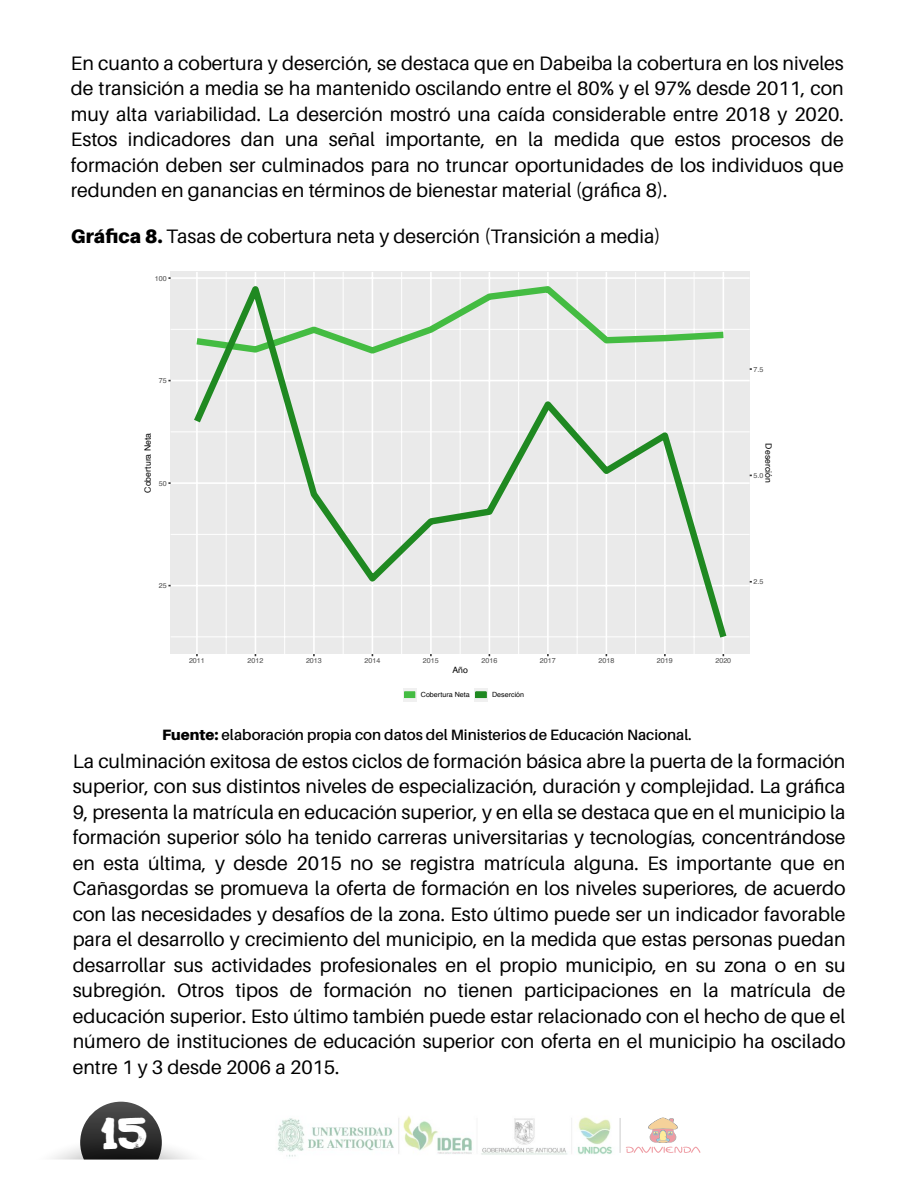
<style>
.page{position:relative;width:918px;height:1188px;background:#fff}
.page>*{position:absolute;margin:0;border:0;box-sizing:border-box;transform-origin:0 0}
.t1{font:44.85px "DK Plakkaat";color:#fff}
.t2{font:19.5px/25.5px "Aileron";color:#000;text-align:justify}
.t3{font:600 15px "Aileron";color:#000}
.t4{font:8.7px "Helvetica";color:#000}
.t5{font:7.2px "Helvetica";color:#4d4d4d}
.t6{font:7.2px "Helvetica";color:#000}
.s1{font-weight:900}
</style>
<div class="page">
<img style="left:278px;top:1116px;width:342px;height:41px">
<svg style="left:626px;top:1118px;width:74px;height:35px"></svg>
<hr style="left:620px;top:1118px;width:1px;height:35px;background:#808080">
<svg style="left:52px;top:1102px;width:139px;height:58px"></svg>
<div style="left:171px;top:272px;width:579px;height:382px;background:#eaeaea"></div>
<hr style="left:694px;top:272px;width:1px;height:382px;background:#fff">
<hr style="left:635px;top:272px;width:1px;height:382px;background:#fff">
<hr style="left:577px;top:272px;width:1px;height:382px;background:#fff">
<hr style="left:518px;top:272px;width:1px;height:382px;background:#fff">
<hr style="left:460px;top:272px;width:1px;height:382px;background:#fff">
<hr style="left:401px;top:272px;width:1px;height:382px;background:#fff">
<hr style="left:343px;top:272px;width:1px;height:382px;background:#fff">
<hr style="left:284px;top:272px;width:1px;height:382px;background:#fff">
<hr style="left:226px;top:272px;width:1px;height:382px;background:#fff">
<hr style="left:171px;top:329px;width:579px;height:1px;background:#fff">
<hr style="left:171px;top:431px;width:579px;height:1px;background:#fff">
<hr style="left:171px;top:534px;width:579px;height:1px;background:#fff">
<hr style="left:171px;top:636px;width:579px;height:1px;background:#fff">
<hr style="left:723px;top:272px;width:1px;height:382px;background:#fff">
<hr style="left:664px;top:272px;width:2px;height:382px;background:#fff">
<hr style="left:606px;top:272px;width:1px;height:382px;background:#fff">
<hr style="left:547px;top:272px;width:2px;height:382px;background:#fff">
<hr style="left:489px;top:272px;width:1px;height:382px;background:#fff">
<hr style="left:430px;top:272px;width:2px;height:382px;background:#fff">
<hr style="left:372px;top:272px;width:1px;height:382px;background:#fff">
<hr style="left:313px;top:272px;width:2px;height:382px;background:#fff">
<hr style="left:255px;top:272px;width:1px;height:382px;background:#fff">
<hr style="left:196px;top:272px;width:2px;height:382px;background:#fff">
<hr style="left:171px;top:277px;width:579px;height:2px;background:#fff">
<hr style="left:171px;top:380px;width:579px;height:1px;background:#fff">
<hr style="left:171px;top:482px;width:579px;height:2px;background:#fff">
<hr style="left:171px;top:585px;width:579px;height:1px;background:#fff">
<svg style="left:188px;top:271px;width:543px;height:367px"></svg>
<svg style="left:403px;top:688px;width:14px;height:14px"></svg>
<div style="left:404px;top:692px;width:11px;height:6px;background:#44bc42"></div>
<svg style="left:474px;top:688px;width:14px;height:14px"></svg>
<div style="left:475px;top:692px;width:11px;height:6px;background:#1f8921"></div>
<p class="t2" style="left:71px;top:50px;width:774px">En cuanto a cobertura y deserción, se destaca que en Dabeiba la cobertura en los niveles de transición a media se ha mantenido oscilando entre el 80% y el 97% desde 2011, con muy alta variabilidad. La deserción mostró una caída considerable entre 2018 y 2020.<br>Estos indicadores dan una señal importante, en la medida que estos procesos de formación deben ser culminados para no truncar oportunidades de los individuos que redunden en ganancias en términos de bienestar material (gráfica 8).</p>
<p class="t2" style="left:71px;top:223px;width:591px"><span class="s1">Gráfica 8.</span> Tasas de cobertura neta y deserción (Transición a media)</p>
<p class="t5" style="left:155px;top:273px;width:13px">100</p>
<p class="t5" style="left:159px;top:375px;width:9px">75</p>
<p class="t5" style="left:754px;top:364px;width:11px">7.5</p>
<p class="t4" style="left:141px;top:493px;width:61px;rotate:-90deg">Cobertura Neta</p>
<p class="t4" style="left:775px;top:443px;width:41px;rotate:90deg">Deserción</p>
<p class="t5" style="left:754px;top:470px;width:11px">5.0</p>
<p class="t5" style="left:159px;top:478px;width:9px">50</p>
<p class="t5" style="left:159px;top:580px;width:9px">25</p>
<p class="t5" style="left:754px;top:576px;width:11px">2.5</p>
<p class="t5" style="left:189px;top:655px;width:17px">2011</p>
<p class="t5" style="left:248px;top:655px;width:17px">2012</p>
<p class="t5" style="left:306px;top:655px;width:17px">2013</p>
<p class="t5" style="left:364px;top:655px;width:17px">2014</p>
<p class="t5" style="left:423px;top:655px;width:17px">2015</p>
<p class="t5" style="left:481px;top:655px;width:17px">2016</p>
<p class="t5" style="left:540px;top:655px;width:17px">2017</p>
<p class="t5" style="left:598px;top:655px;width:17px">2018</p>
<p class="t5" style="left:657px;top:655px;width:17px">2019</p>
<p class="t5" style="left:715px;top:655px;width:17px">2020</p>
<p class="t4" style="left:452px;top:663px;width:17px">Año</p>
<p class="t6" style="left:421px;top:689px;width:50px">Cobertura Neta</p>
<p class="t6" style="left:492px;top:689px;width:34px">Deserción</p>
<p class="t3" style="left:162px;top:726px;width:531px"><span class="s1">Fuente:</span> elaboración propia con datos del Ministerios de Educación Nacional.</p>
<p class="t2" style="left:73px;top:748px;width:774px">La culminación exitosa de estos ciclos de formación básica abre la puerta de la formación superior, con sus distintos niveles de especialización, duración y complejidad. La gráfica 9, presenta la matrícula en educación superior, y en ella se destaca que en el municipio la formación superior sólo ha tenido carreras universitarias y tecnologías, concentrándose en esta última, y desde 2015 no se registra matrícula alguna. Es importante que en Cañasgordas se promueva la oferta de formación en los niveles superiores, de acuerdo con las necesidades y desafíos de la zona. Esto último puede ser un indicador favorable para el desarrollo y crecimiento del municipio, en la medida que estas personas puedan desarrollar sus actividades profesionales en el propio municipio, en su zona o en su subregión. Otros tipos de formación no tienen participaciones en la matrícula de educación superior. Esto último también puede estar relacionado con el hecho de que el número de instituciones de educación superior con oferta en el municipio ha oscilado entre 1 y 3 desde 2006 a 2015.</p>
<h1 class="t1" style="left:100px;top:1106px;width:49px">15</h1>
</div>
